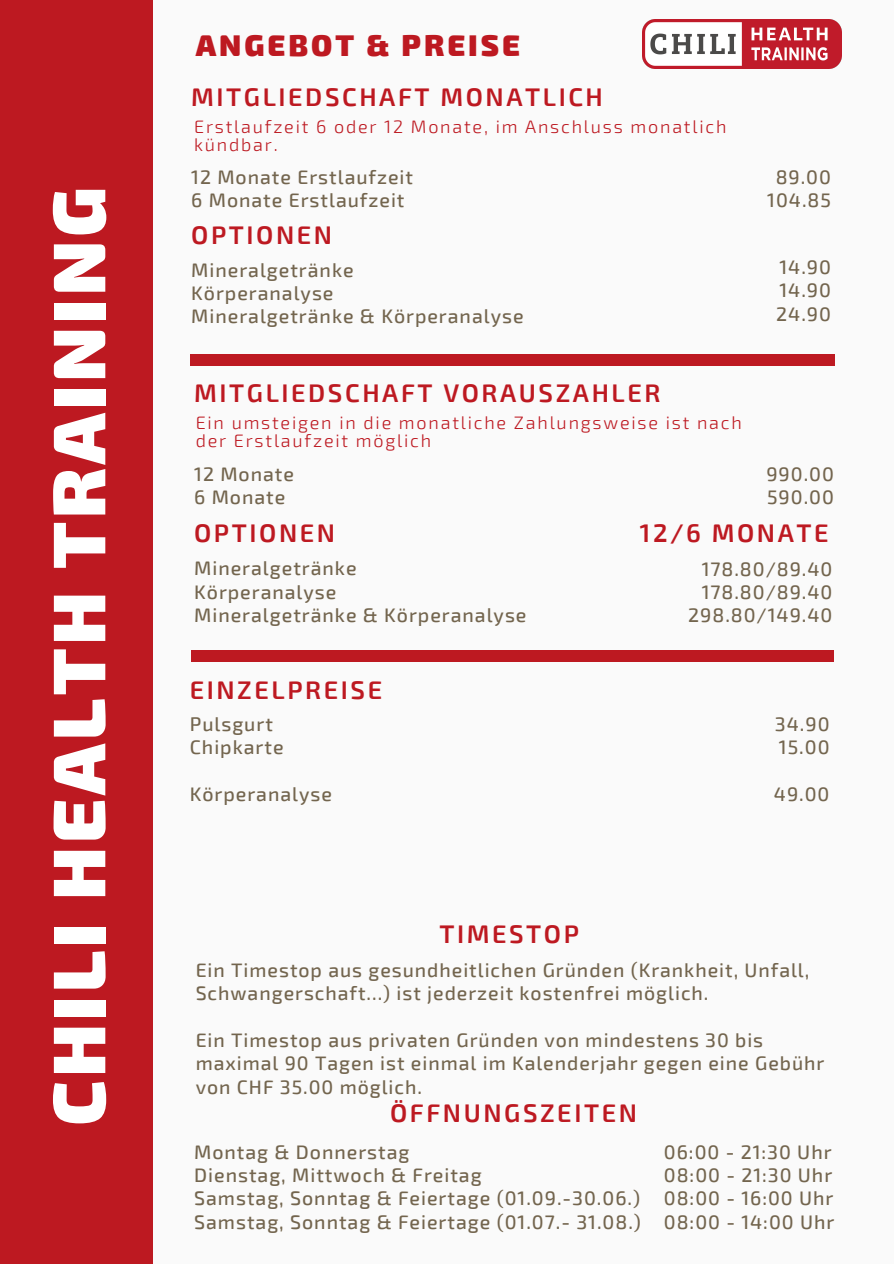
<style>
.page{position:relative;width:894px;height:1264px;background:#fff}
.page>*{position:absolute;margin:0;border:0;box-sizing:border-box;transform-origin:0 0}
.t1{font:900 74.55px "Exo 2";letter-spacing:.05em;color:#fff}
.t2{font:900 30px "Exo 2";letter-spacing:.1em;color:#bd1921}
.t3{font:600 25.5px "Exo 2";letter-spacing:.1em;color:#bd1921}
.t4{font:500 19.5px/23.2px "Exo 2";letter-spacing:.05em;color:#73654e}
.t5{font:300 18px/17.7px "Exo 2";letter-spacing:.1em;color:#bd1921}
</style>
<div class="page">
<div style="left:0;top:0;width:893px;height:1263px;background:#bd1921"></div>
<div style="left:154px;top:0;width:739px;height:1263px;background:#fafafa"></div>
<div style="left:190px;top:354px;width:644px;height:11px;background:#bd1921"></div>
<div style="left:191px;top:650px;width:642px;height:11px;background:#bd1921"></div>
<img style="left:642px;top:20px;width:199px;height:48px">
<p class="t1" style="left:29px;top:1125px;width:940px;rotate:-90deg">CHILI HEALTH TRAINING</p>
<p class="t2" style="left:196px;top:26px;width:326px">ANGEBOT &amp; PREISE</p>
<p class="t3" style="left:191px;top:80px;width:413px">MITGLIEDSCHAFT MONATLICH</p>
<p class="t5" style="left:194px;top:117px;width:533px">Erstlaufzeit 6 oder 12 Monate, im Anschluss monatlich kündbar.</p>
<p class="t4" style="left:191px;top:165px;width:223px">12 Monate Erstlaufzeit</p>
<p class="t4" style="left:191px;top:188px;width:215px">6 Monate Erstlaufzeit</p>
<p class="t3" style="left:191px;top:218px;width:142px">OPTIONEN</p>
<p class="t4" style="left:191px;top:257px;width:164px">Mineralgetränke</p>
<p class="t4" style="left:191px;top:280px;width:144px">Körperanalyse</p>
<p class="t4" style="left:191px;top:304px;width:334px">Mineralgetränke &amp; Körperanalyse</p>
<p class="t3" style="left:194px;top:377px;width:467px">MITGLIEDSCHAFT VORAUSZAHLER</p>
<p class="t5" style="left:196px;top:413px;width:547px">Ein umsteigen in die monatliche Zahlungsweise ist nach der Erstlaufzeit möglich</p>
<p class="t4" style="left:194px;top:461px;width:101px">12 Monate</p>
<p class="t4" style="left:194px;top:484px;width:93px">6 Monate</p>
<p class="t4" style="left:775px;top:165px;width:57px">89.00</p>
<p class="t4" style="left:767px;top:188px;width:65px">104.85</p>
<p class="t4" style="left:779px;top:255px;width:53px">14.90</p>
<p class="t4" style="left:779px;top:278px;width:53px">14.90</p>
<p class="t4" style="left:776px;top:301px;width:56px">24.90</p>
<p class="t4" style="left:766px;top:461px;width:69px">990.00</p>
<p class="t4" style="left:766px;top:484px;width:68px">590.00</p>
<p class="t3" style="left:194px;top:516px;width:142px">OPTIONEN</p>
<p class="t3" style="left:639px;top:516px;width:190px">12/6 MONATE</p>
<p class="t4" style="left:194px;top:556px;width:164px">Mineralgetränke</p>
<p class="t4" style="left:194px;top:579px;width:144px">Körperanalyse</p>
<p class="t4" style="left:194px;top:602px;width:334px">Mineralgetränke &amp; Körperanalyse</p>
<p class="t4" style="left:701px;top:556px;width:132px">178.80/89.40</p>
<p class="t4" style="left:701px;top:579px;width:132px">178.80/89.40</p>
<p class="t4" style="left:688px;top:602px;width:146px">298.80/149.40</p>
<p class="t3" style="left:190px;top:673px;width:194px">EINZELPREISE</p>
<p class="t4" style="left:190px;top:711px;width:85px">Pulsgurt</p>
<p class="t4" style="left:190px;top:735px;width:95px">Chipkarte</p>
<p class="t4" style="left:190px;top:781px;width:144px">Körperanalyse</p>
<p class="t3" style="left:439px;top:917px;width:141px">TIMESTOP</p>
<p class="t4" style="left:774px;top:711px;width:56px">34.90</p>
<p class="t4" style="left:778px;top:735px;width:52px">15.00</p>
<p class="t4" style="left:773px;top:781px;width:57px">49.00</p>
<p class="t4" style="left:196px;top:957px;width:615px">Ein Timestop aus gesundheitlichen Gründen (Krankheit, Unfall,<br>Schwangerschaft...) ist jederzeit kostenfrei möglich.</p>
<p class="t4" style="left:196px;top:1027px;width:630px">Ein Timestop aus privaten Gründen von mindestens 30 bis maximal 90 Tagen ist einmal im Kalenderjahr gegen eine Gebühr von CHF 35.00 möglich.</p>
<p class="t3" style="left:390px;top:1095px;width:248px">ÖFFNUNGSZEITEN</p>
<p class="t4" style="left:194px;top:1139px;width:217px">Montag &amp; Donnerstag</p>
<p class="t4" style="left:194px;top:1162px;width:289px">Dienstag, Mittwoch &amp; Freitag</p>
<p class="t4" style="left:194px;top:1185px;width:447px">Samstag, Sonntag &amp; Feiertage (01.09.-30.06.)</p>
<p class="t4" style="left:194px;top:1209px;width:448px">Samstag, Sonntag &amp; Feiertage (01.07.- 31.08.)</p>
<p class="t4" style="left:663px;top:1139px;width:169px">06:00 - 21:30 Uhr</p>
<p class="t4" style="left:663px;top:1162px;width:170px">08:00 - 21:30 Uhr</p>
<p class="t4" style="left:663px;top:1185px;width:171px">08:00 - 16:00 Uhr</p>
<p class="t4" style="left:663px;top:1209px;width:172px">08:00 - 14:00 Uhr</p>
</div>
